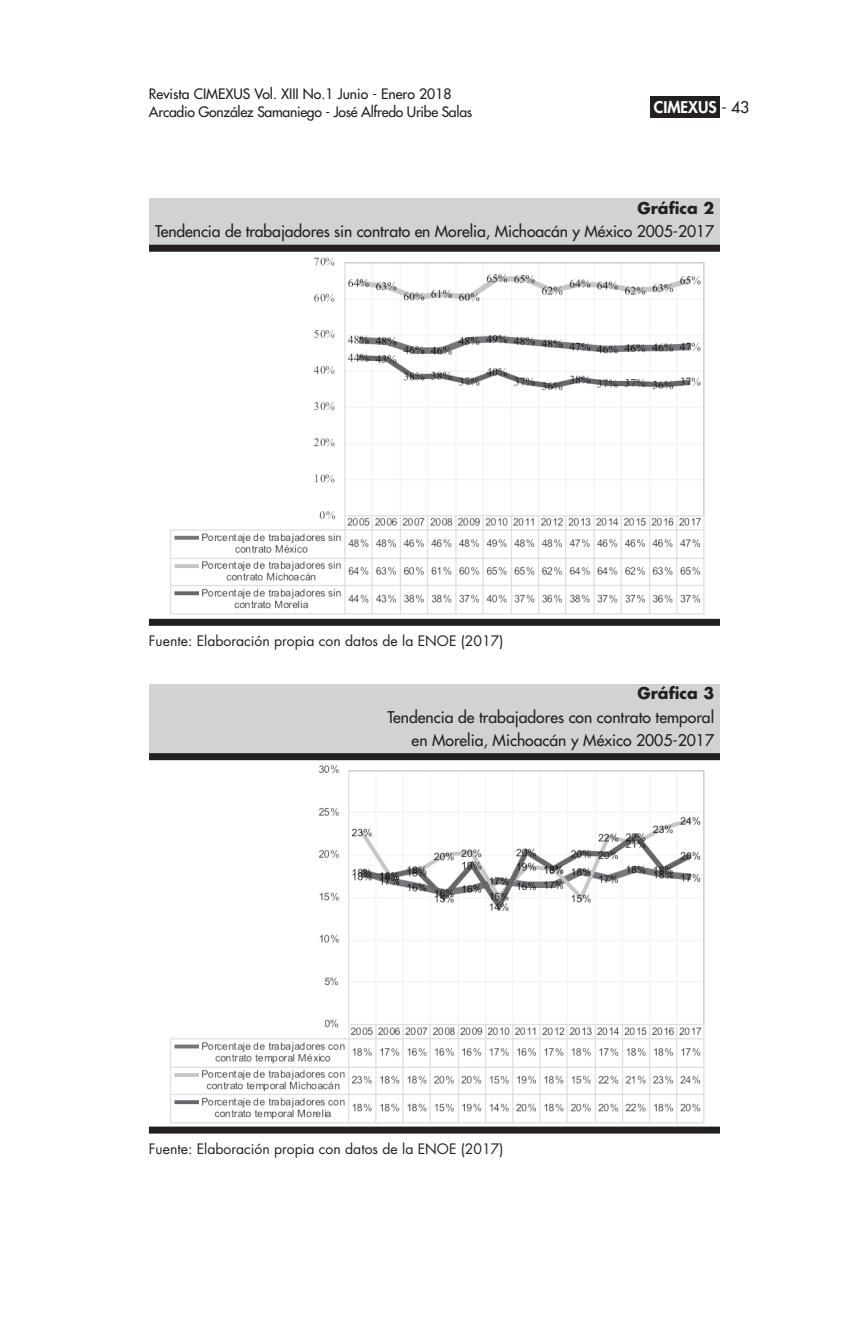
<style>
.page{position:relative;width:844px;height:1340px;background:#fff}
.page>*{position:absolute;margin:0;border:0;box-sizing:border-box;transform-origin:0 0}
.CUADROS_TITLES{font:500 15.75px "Futura Std";letter-spacing:-.005em;color:#231f20}
.CUADROS_TITLES_MAIN{font:500 15.75px "Futura Std";color:#231f20}
.CUADROS_TITLES_MAIN-2{font:700 15.75px "Futura Std";color:#231f20}
.t1{font:800 15.75px "Futura Std";color:#fff}
.Fuentes_cuadros{font:14px "Futura Std";color:#231f20}
.t2{font:500 14px "Futura Std";letter-spacing:-.02em;color:#231f20}
.t3{font:500 14px "Futura Std";color:#201d1e}
.s1{font-weight:500;color:#231f20}
</style>
<div class="page">
<div style="left:650px;top:96px;width:69px;height:21px;background:#231f20"></div>
<img style="left:152px;top:760px;width:564px;height:364px">
<img style="left:151px;top:257px;width:566px;height:362px">
<div style="left:149px;top:198px;width:570px;height:47px;background:#d1d2d4"></div>
<div style="left:149px;top:684px;width:570px;height:72px;background:#d1d2d4"></div>
<div style="left:149px;top:245px;width:570px;height:7px;background:#231f20"></div>
<div style="left:149px;top:753px;width:570px;height:7px;background:#231f20"></div>
<div style="left:149px;top:619px;width:570px;height:7px;background:#231f20"></div>
<div style="left:149px;top:1126px;width:570px;height:7px;background:#231f20"></div>
<p class="t3" style="left:149px;top:85px;width:304px">Revista CIMEXUS Vol. XIII No.1 Junio - Enero 2018</p>
<p class="t2" style="left:149px;top:103px;width:325px">Arcadio González Samaniego - José Alfredo Uribe Salas</p>
<p class="t1" style="left:653px;top:97px;width:97px">CIMEXUS <span class="s1">- 43</span></p>
<p class="CUADROS_TITLES_MAIN-2" style="left:637px;top:198px;width:78px">Gráfica 2</p>
<p class="CUADROS_TITLES" style="left:155px;top:221px;width:560px">Tendencia de trabajadores sin contrato en Morelia, Michoacán y México 2005-2017</p>
<p class="Fuentes_cuadros" style="left:149px;top:631px;width:356px">Fuente: Elaboración propia con datos de la ENOE (2017)</p>
<p class="CUADROS_TITLES_MAIN-2" style="left:637px;top:683px;width:78px">Gráfica 3</p>
<p class="CUADROS_TITLES_MAIN" style="left:387px;top:707px;width:328px">Tendencia de trabajadores con contrato temporal</p>
<p class="CUADROS_TITLES" style="left:411px;top:730px;width:304px">en Morelia, Michoacán y México 2005-2017</p>
<p class="Fuentes_cuadros" style="left:149px;top:1139px;width:356px">Fuente: Elaboración propia con datos de la ENOE (2017)</p>
</div>
